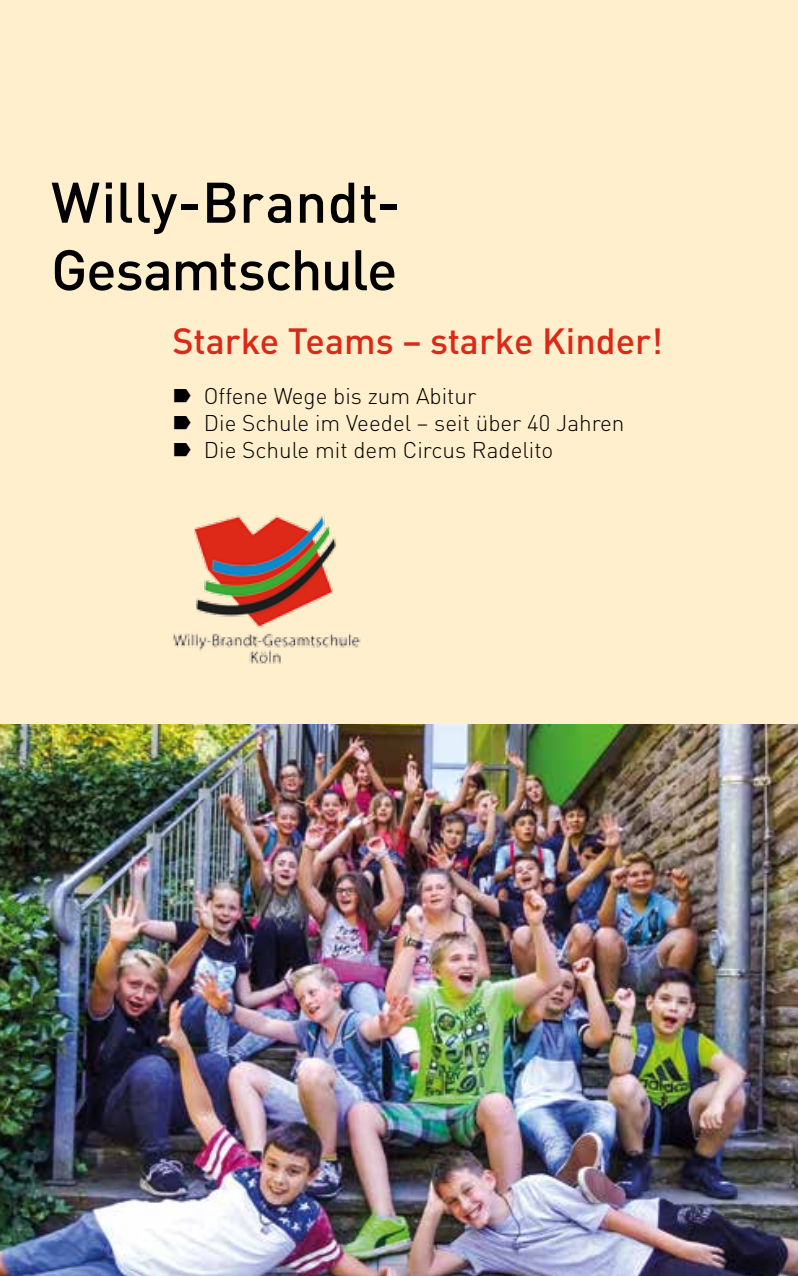
<style>
.page{position:relative;width:798px;height:1276px;background:#fff}
.page>*{position:absolute;margin:0;border:0;box-sizing:border-box;transform-origin:0 0}
.t1{font:500 56.25px/67.5px "FFDIN";letter-spacing:-.01em;color:#000}
.t2{font:500 36px "FFDIN";color:#dd2818}
.t3{font:300 22.5px/27px "FFDIN";color:#000}
</style>
<div class="page">
<div style="left:0;top:0;width:797px;height:861px;background:#ffefcc"></div>
<img style="left:0;top:725px;width:797px;height:551px">
<img style="left:173px;top:515px;width:188px;height:149px">
<h1 class="t1" style="left:51px;top:168px;width:351px">Willy-Brandt-<br>Gesamtschule</h1>
<h2 class="t2" style="left:172px;top:318px;width:492px">Starke Teams – starke Kinder!</h2>
<p class="t3" style="left:204px;top:382px;width:422px">Offene Wege bis zum Abitur<br>Die Schule im Veedel – seit über 40 Jahren<br>Die Schule mit dem Circus Radelito</p>
</div>
